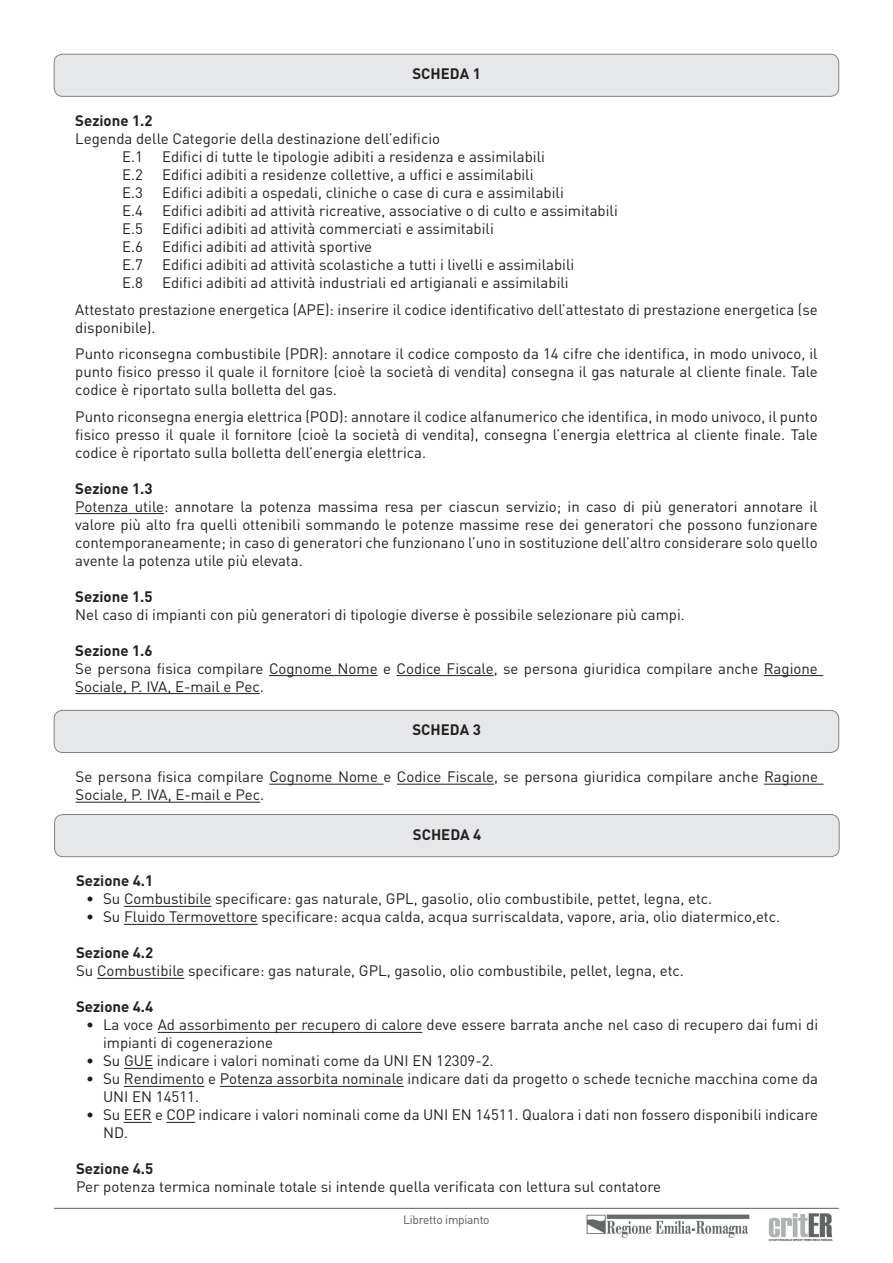
<style>
.page{position:relative;width:893px;height:1263px;background:#fff}
.page>*{position:absolute;margin:0;border:0;box-sizing:border-box;transform-origin:0 0}
.t1{font:15px/18px "DIN Pro";color:#231f20}
.t2{font:700 15px "DIN Pro";color:#231f20}
.t3{font:12px "DIN Pro";letter-spacing:-.025em;color:#57585a}
.s1{font-weight:700}
</style>
<div class="page">
<img style="left:768px;top:1213px;width:65px;height:28px">
<img style="left:586px;top:1214px;width:164px;height:24px">
<hr style="left:54px;top:1208px;width:785px;height:1px;background:#57585a">
<hr style="left:75px;top:513px;width:89px;height:1px;background:#231f20">
<hr style="left:269px;top:675px;width:109px;height:1px;background:#231f20">
<hr style="left:397px;top:675px;width:97px;height:1px;background:#231f20">
<hr style="left:764px;top:675px;width:59px;height:1px;background:#231f20">
<hr style="left:75px;top:693px;width:185px;height:1px;background:#231f20">
<div style="left:54px;top:54px;width:785px;height:42px;background:#e6e7e9;border-radius:9px"></div>
<div style="left:54px;top:54px;width:785px;height:43px;border:1px solid #808285;border-radius:9px"></div>
<hr style="left:269px;top:784px;width:115px;height:1px;background:#231f20">
<hr style="left:397px;top:784px;width:97px;height:1px;background:#231f20">
<hr style="left:764px;top:784px;width:59px;height:1px;background:#231f20">
<hr style="left:76px;top:802px;width:184px;height:1px;background:#231f20">
<div style="left:54px;top:710px;width:785px;height:42px;background:#e6e7e9;border-radius:9px"></div>
<div style="left:54px;top:710px;width:785px;height:43px;border:1px solid #808285;border-radius:9px"></div>
<hr style="left:124px;top:906px;width:87px;height:1px;background:#231f20">
<hr style="left:124px;top:924px;width:134px;height:1px;background:#231f20">
<hr style="left:97px;top:978px;width:87px;height:1px;background:#231f20">
<hr style="left:158px;top:1032px;width:264px;height:1px;background:#231f20">
<svg style="left:124px;top:1068px;width:29px;height:1px"></svg>
<hr style="left:124px;top:1086px;width:81px;height:1px;background:#231f20">
<hr style="left:220px;top:1086px;width:184px;height:1px;background:#231f20">
<svg style="left:124px;top:1122px;width:28px;height:1px"></svg>
<svg style="left:166px;top:1122px;width:29px;height:1px"></svg>
<div style="left:55px;top:814px;width:784px;height:43px;background:#e6e7e9;border-radius:9px"></div>
<div style="left:54px;top:814px;width:785px;height:43px;border:1px solid #808285;border-radius:9px"></div>
<p class="t2" style="left:412px;top:64px;width:70px">SCHEDA 1</p>
<p class="t2" style="left:75px;top:110px;width:79px">Sezione 1.2</p>
<p class="t1" style="left:75px;top:129px;width:366px">Legenda delle Categorie della destinazione dell’edificio</p>
<p class="t1" style="left:122px;top:147px;width:22px">E.1</p>
<p class="t1" style="left:162px;top:147px;width:384px">Edifici di tutte le tipologie adibiti a residenza e assimilabili</p>
<p class="t1" style="left:122px;top:165px;width:22px">E.2</p>
<p class="t1" style="left:162px;top:165px;width:373px">Edifici adibiti a residenze collettive, a uffici e assimilabili</p>
<p class="t1" style="left:122px;top:183px;width:22px">E.3</p>
<p class="t1" style="left:162px;top:183px;width:403px">Edifici adibiti a ospedali, cliniche o case di cura e assimilabili</p>
<p class="t1" style="left:122px;top:201px;width:22px">E.4</p>
<p class="t1" style="left:162px;top:201px;width:457px">Edifici adibiti ad attività ricreative, associative o di culto e assimitabili</p>
<p class="t1" style="left:122px;top:219px;width:22px">E.5</p>
<p class="t1" style="left:162px;top:219px;width:333px">Edifici adibiti ad attività commerciati e assimitabili</p>
<p class="t1" style="left:122px;top:237px;width:22px">E.6</p>
<p class="t1" style="left:162px;top:237px;width:212px">Edifici adibiti ad attività sportive</p>
<p class="t1" style="left:122px;top:255px;width:22px">E.7</p>
<p class="t1" style="left:162px;top:255px;width:414px">Edifici adibiti ad attività scolastiche a tutti i livelli e assimilabili</p>
<p class="t1" style="left:122px;top:273px;width:22px">E.8</p>
<p class="t1" style="left:75px;top:269px;width:744px;line-height:26.5px;text-indent:87px">Edifici adibiti ad attività industriali ed artigianali e assimilabili<br>Attestato prestazione energetica (APE): inserire il codice identificativo dell’attestato di prestazione energetica (se</p>
<p class="t1" style="left:75px;top:313px;width:744px;line-height:26.5px">disponibile).<br>Punto riconsegna combustibile (PDR): annotare il codice composto da 14 cifre che identifica, in modo univoco, il</p>
<p class="t1" style="left:75px;top:362px;width:744px">punto fisico presso il quale il fornitore (cioè la società di vendita) consegna il gas naturale al cliente finale. Tale codice è riportato sulla bolletta del gas.</p>
<p class="t1" style="left:75px;top:406px;width:744px;text-align:justify">Punto riconsegna energia elettrica (POD): annotare il codice alfanumerico che identifica, in modo univoco, il punto fisico presso il quale il fornitore (cioè la società di vendita), consegna l’energia elettrica al cliente finale. Tale codice è riportato sulla bolletta dell’energia elettrica.</p>
<p class="t1" style="left:75px;top:478px;width:744px"><span class="s1">Sezione 1.3<br></span>Potenza utile: annotare la potenza massima resa per ciascun servizio; in caso di più generatori annotare il valore più alto fra quelli ottenibili sommando le potenze massime rese dei generatori che possono funzionare contemporaneamente; in caso di generatori che funzionano l’uno in sostituzione dell’altro considerare solo quello avente la potenza utile più elevata.</p>
<p class="t1" style="left:75px;top:586px;width:611px"><span class="s1">Sezione 1.5<br></span>Nel caso di impianti con più generatori di tipologie diverse è possibile selezionare più campi.</p>
<p class="t1" style="left:75px;top:640px;width:744px"><span class="s1">Sezione 1.6<br></span>Se persona fisica compilare Cognome Nome e Codice Fiscale, se persona giuridica compilare anche Ragione<br>Sociale, P. IVA, E-mail e Pec.</p>
<p class="t2" style="left:412px;top:720px;width:70px">SCHEDA 3</p>
<p class="t1" style="left:76px;top:767px;width:744px">Se persona fisica compilare Cognome Nome e Codice Fiscale, se persona giuridica compilare anche Ragione<br>Sociale, P. IVA, E-mail e Pec.</p>
<p class="t2" style="left:413px;top:824px;width:70px">SCHEDA 4</p>
<p class="t2" style="left:76px;top:871px;width:79px">Sezione 4.1</p>
<p class="t1" style="left:86px;top:889px;width:628px">• Su Combustibile specificare: gas naturale, GPL, gasolio, olio combustibile, pettet, legna, etc.</p>
<p class="t1" style="left:86px;top:907px;width:696px">• Su Fluido Termovettore specificare: acqua calda, acqua surriscaldata, vapore, aria, olio diatermico,etc.</p>
<p class="t1" style="left:76px;top:943px;width:609px"><span class="s1">Sezione 4.2<br></span>Su Combustibile specificare: gas naturale, GPL, gasolio, olio combustibile, pellet, legna, etc.</p>
<p class="t2" style="left:76px;top:997px;width:79px">Sezione 4.4</p>
<p class="t1" style="left:103px;top:1015px;width:717px;text-indent:-17px">• La voce Ad assorbimento per recupero di calore deve essere barrata anche nel caso di recupero dai fumi di impianti di cogenerazione</p>
<p class="t1" style="left:86px;top:1051px;width:409px">• Su GUE indicare i valori nominati come da UNI EN 12309-2.</p>
<p class="t1" style="left:103px;top:1069px;width:717px;text-indent:-17px">• Su Rendimento e Potenza assorbita nominale indicare dati da progetto o schede tecniche macchina come da<br>UNI EN 14511.</p>
<p class="t1" style="left:103px;top:1105px;width:717px;text-indent:-17px">• Su EER e COP indicare i valori nominali come da UNI EN 14511. Qualora i dati non fossero disponibili indicare<br>ND.</p>
<p class="t1" style="left:76px;top:1159px;width:587px"><span class="s1">Sezione 4.5<br></span>Per potenza termica nominale totale si intende quella verificata con lettura sul contatore</p>
<p class="t3" style="left:403px;top:1211px;width:88px">Libretto impianto</p>
</div>
